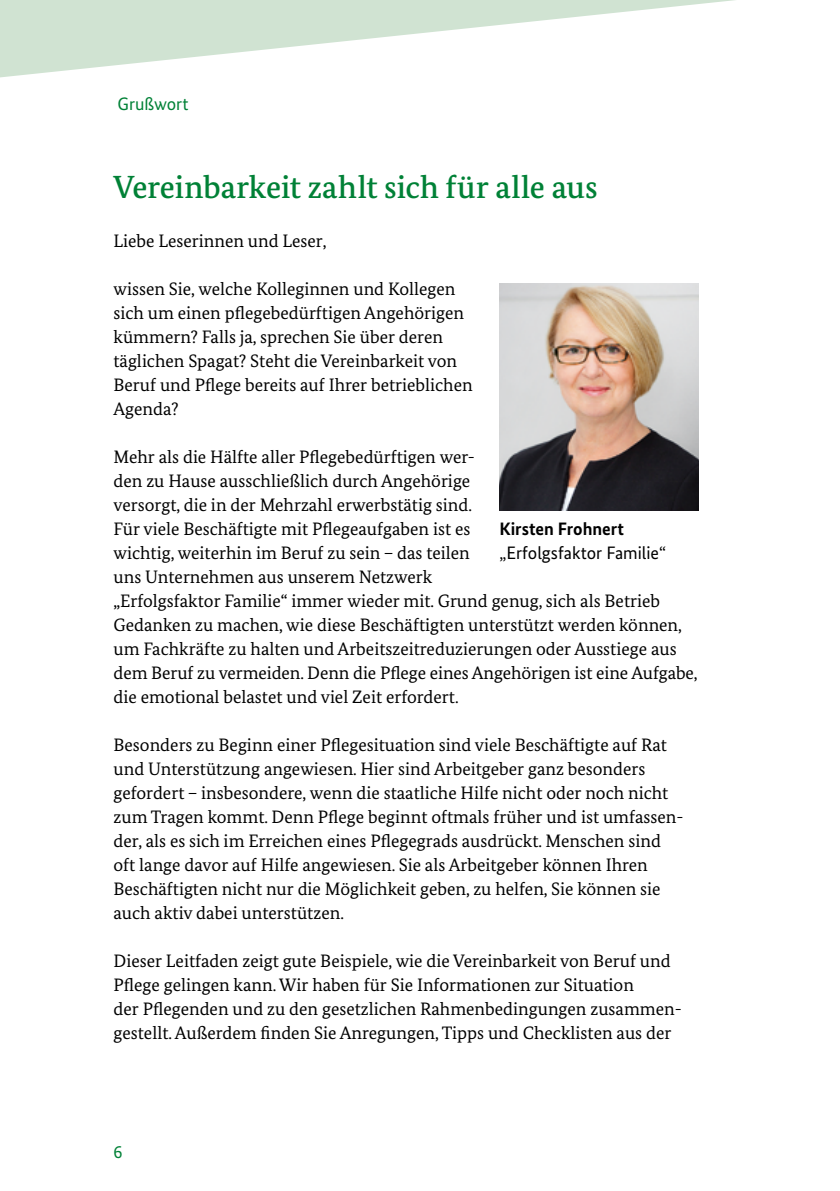
<style>
.page{position:relative;width:840px;height:1191px;background:#fff}
.page>*{position:absolute;margin:0;border:0;box-sizing:border-box;transform-origin:0 0}
.C-02-H2-HL_2{font:500 32px "Bundes Serif";letter-spacing:-.005em;color:#008136}
.D-01_1-P-Fließtext{font:18px/24px "Bundes Serif";color:#000}
.E-02_2-P-Tipp_FT_sc{font:18px "Bundes Sans";color:#000}
.E-02_2-P-Tipp_FT_sc-2{font:700 18px "Bundes Sans";color:#000}
.t1{font:18px "Bundes Sans";color:#008136}
</style>
<div class="page">
<svg style="left:0;top:0;width:735px;height:78px"></svg>
<img style="left:499px;top:283px;width:198px;height:227px">
<p class="t1" style="left:117px;top:93px;width:72px">Grußwort</p>
<h2 class="C-02-H2-HL_2" style="left:113px;top:168px;width:485px">Vereinbarkeit zahlt sich für alle aus</h2>
<p class="D-01_1-P-Fließtext" style="left:113px;top:228px;width:214px">Liebe Leserinnen und Leser,</p>
<p class="D-01_1-P-Fließtext" style="left:113px;top:276px;width:360px">wissen Sie, welche Kolleginnen und Kollegen sich um einen pflegebedürftigen Angehörigen kümmern? Falls ja, sprechen Sie über deren täglichen Spagat? Steht die Vereinbarkeit von Beruf und Pflege bereits auf Ihrer betrieblichen Agenda?</p>
<p class="D-01_1-P-Fließtext" style="left:113px;top:444px;width:585px">Mehr als die Hälfte aller Pflegebedürftigen wer-<br>den zu Hause ausschließlich durch Angehörige<br>versorgt, die in der Mehrzahl erwerbstätig sind.<br>Für viele Beschäftigte mit Pflegeaufgaben ist es<br>wichtig, weiterhin im Beruf zu sein – das teilen<br>uns Unternehmen aus unserem Netzwerk<br>„Erfolgsfaktor Familie“ immer wieder mit. Grund genug, sich als Betrieb Gedanken zu machen, wie diese Beschäftigten unterstützt werden können, um Fachkräfte zu halten und Arbeitszeitreduzierungen oder Ausstiege aus dem Beruf zu vermeiden. Denn die Pflege eines Angehörigen ist eine Aufgabe, die emotional belastet und viel Zeit erfordert.</p>
<p class="D-01_1-P-Fließtext" style="left:113px;top:732px;width:571px">Besonders zu Beginn einer Pflegesituation sind viele Beschäftigte auf Rat und Unterstützung angewiesen. Hier sind Arbeitgeber ganz besonders gefordert – insbesondere, wenn die staatliche Hilfe nicht oder noch nicht zum Tragen kommt. Denn Pflege beginnt oftmals früher und ist umfassen&shy;der, als es sich im Erreichen eines Pflegegrads ausdrückt. Menschen sind oft lange davor auf Hilfe angewiesen. Sie als Arbeitgeber können Ihren Beschäftigten nicht nur die Möglichkeit geben, zu helfen, Sie können sie auch aktiv dabei unterstützen.</p>
<p class="D-01_1-P-Fließtext" style="left:113px;top:948px;width:569px">Dieser Leitfaden zeigt gute Beispiele, wie die Vereinbarkeit von Beruf und Pflege gelingen kann. Wir haben für Sie Informationen zur Situation<br>der Pflegenden und zu den gesetzlichen Rahmenbedingungen zusammen&shy;gestellt. Außerdem finden Sie Anregungen, Tipps und Checklisten aus der</p>
<p class="E-02_2-P-Tipp_FT_sc-2" style="left:499px;top:517px;width:126px">Kirsten Frohnert</p>
<p class="E-02_2-P-Tipp_FT_sc" style="left:499px;top:541px;width:168px">„Erfolgsfaktor Familie“</p>
<p class="t1" style="left:113px;top:1141px;width:10px">6</p>
</div>
